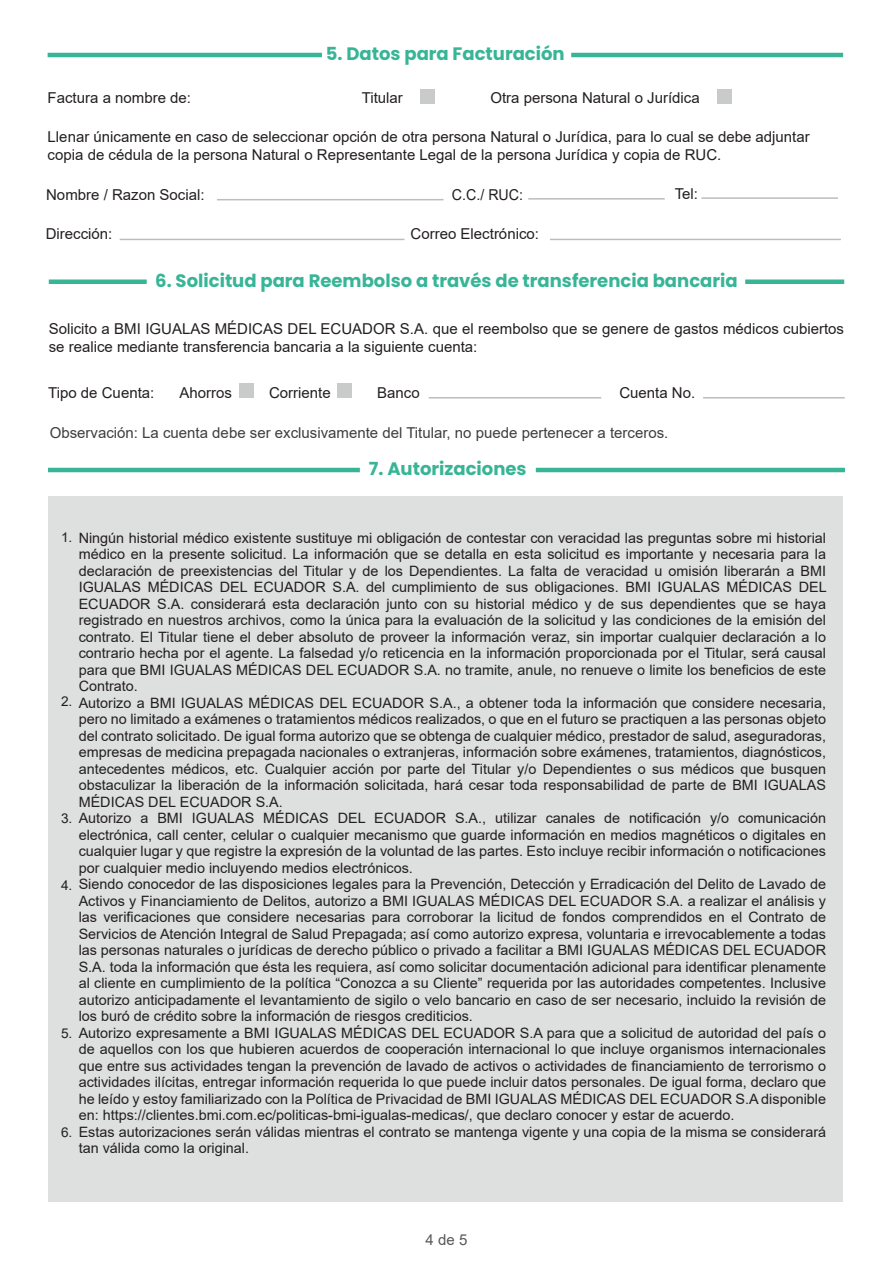
<style>
.page{position:relative;width:893px;height:1263px;background:#fff}
.page>*{position:absolute;margin:0;border:0;box-sizing:border-box;transform-origin:0 0}
.t1{font:700 18px "Poppins";color:#37b596}
.t2{font:15px/18px "Arial";color:#231f20}
.t3{font:15px "Arial";color:#3e3e3f}
.t4{font:15px "Arial";color:#231f20;scale:.95 1}
.t5{font:15px "Arial";color:#57585a}
.t6{font:14.25px/16.5px "Arial";color:#231f20;text-align:justify}
.s1{font-size:13.5px}
</style>
<div class="page">
<hr style="left:48px;top:468px;width:312px;height:4px;background:#37b596">
<hr style="left:536px;top:468px;width:309px;height:4px;background:#37b596">
<div style="left:48px;top:496px;width:795px;height:706px;background:#dedfdf"></div>
<hr style="left:48px;top:53px;width:274px;height:4px;background:#37b596">
<hr style="left:571px;top:53px;width:272px;height:4px;background:#37b596">
<div style="left:49px;top:279px;width:98px;height:5px;background:#37b596"></div>
<div style="left:745px;top:279px;width:99px;height:5px;background:#37b596"></div>
<div style="left:420px;top:90px;width:15px;height:14px;background:#c9cbca"></div>
<div style="left:717px;top:90px;width:14px;height:14px;background:#c9cbca"></div>
<div style="left:239px;top:384px;width:14px;height:14px;background:#c9cbca"></div>
<div style="left:337px;top:384px;width:14px;height:14px;background:#c9cbca"></div>
<hr style="left:429px;top:397px;width:172px;height:1px;background:#bcbdc0">
<hr style="left:703px;top:397px;width:142px;height:1px;background:#bcbdc0">
<hr style="left:217px;top:199px;width:226px;height:1px;background:#bcbdc0">
<hr style="left:120px;top:239px;width:284px;height:1px;background:#bcbdc0">
<hr style="left:550px;top:239px;width:291px;height:1px;background:#bcbdc0">
<hr style="left:701px;top:197px;width:137px;height:2px;background:#bcbdc0">
<hr style="left:528px;top:198px;width:137px;height:2px;background:#bcbdc0">
<p class="t1" style="left:326px;top:43px;width:240px">5. Datos para Facturación</p>
<p class="t2" style="left:48px;top:88px;width:145px">Factura a nombre de:</p>
<p class="t2" style="left:362px;top:88px;width:43px">Titular</p>
<p class="t2" style="left:490px;top:88px;width:211px">Otra persona Natural o Jurídica</p>
<p class="t2" style="left:48px;top:128px;width:764px">Llenar únicamente en caso de seleccionar opción de otra persona Natural o Jurídica, para lo cual se debe adjuntar copia de cédula de la persona Natural o Representante Legal de la persona Jurídica y copia de RUC.</p>
<p class="t2" style="left:46px;top:185px;width:160px">Nombre / Razon Social:</p>
<p class="t4" style="left:452px;top:184px;width:76px">C.C./ RUC:</p>
<p class="t2" style="left:675px;top:185px;width:25px">Tel:</p>
<p class="t2" style="left:46px;top:225px;width:68px">Dirección:</p>
<p class="t2" style="left:411px;top:225px;width:130px">Correo Electrónico:</p>
<p class="t1" style="left:155px;top:270px;width:584px">6. Solicitud para Reembolso a través de transferencia bancaria</p>
<p class="t2" style="left:49px;top:320px;width:797px">Solicito a BMI IGUALAS MÉDICAS DEL ECUADOR S.A. que el reembolso que se genere de gastos médicos cubiertos se realice mediante transferencia bancaria a la siguiente cuenta:</p>
<p class="t2" style="left:48px;top:383px;width:108px">Tipo de Cuenta:</p>
<p class="t2" style="left:180px;top:383px;width:54px">Ahorros</p>
<p class="t2" style="left:269px;top:383px;width:63px">Corriente</p>
<p class="t2" style="left:377px;top:383px;width:44px">Banco</p>
<p class="t2" style="left:619px;top:383px;width:77px">Cuenta No.</p>
<p class="t3" style="left:50px;top:423px;width:620px">Observación: La cuenta debe ser exclusivamente del Titular, no puede pertenecer a terceros.</p>
<p class="t1" style="left:369px;top:458px;width:159px">7. Autorizaciones</p>
<p class="t6" style="left:79px;top:529px;width:749px;text-indent:-18px"><span class="s1">1.</span> Ningún historial médico existente sustituye mi obligación de contestar con veracidad las preguntas sobre mi historial médico en la presente solicitud. La información que se detalla en esta solicitud es importante y necesaria para la declaración de preexistencias del Titular y de los Dependientes. La falta de veracidad u omisión liberarán a BMI IGUALAS MÉDICAS DEL ECUADOR S.A. del cumplimiento de sus obligaciones. BMI IGUALAS MÉDICAS DEL ECUADOR S.A. considerará esta declaración junto con su historial médico y de sus dependientes que se haya registrado en nuestros archivos, como la única para la evaluación de la solicitud y las condiciones de la emisión del contrato. El Titular tiene el deber absoluto de proveer la información veraz, sin importar cualquier declaración a lo contrario hecha por el agente. La falsedad y/o reticencia en la información proporcionada por el Titular, será causal para que BMI IGUALAS MÉDICAS DEL ECUADOR S.A. no tramite, anule, no renueve o limite los beneficios de este Contrato.</p>
<p class="t6" style="left:79px;top:694px;width:749px;text-indent:-18px"><span class="s1">2.</span> Autorizo a BMI IGUALAS MÉDICAS DEL ECUADOR S.A., a obtener toda la información que considere necesaria, pero no limitado a exámenes o tratamientos médicos realizados, o que en el futuro se practiquen a las personas objeto del contrato solicitado. De igual forma autorizo que se obtenga de cualquier médico, prestador de salud, aseguradoras, empresas de medicina prepagada nacionales o extranjeras, información sobre exámenes, tratamientos, diagnósticos, antecedentes médicos, etc. Cualquier acción por parte del Titular y/o Dependientes o sus médicos que busquen obstaculizar la liberación de la información solicitada, hará cesar toda responsabilidad de parte de BMI IGUALAS MÉDICAS DEL ECUADOR S.A.</p>
<p class="t6" style="left:79px;top:810px;width:749px;text-indent:-18px"><span class="s1">3.</span> Autorizo a BMI IGUALAS MÉDICAS DEL ECUADOR S.A., utilizar canales de notificación y/o comunicación electrónica, call center, celular o cualquier mecanismo que guarde información en medios magnéticos o digitales en cualquier lugar y que registre la expresión de la voluntad de las partes. Esto incluye recibir información o notificaciones por cualquier medio incluyendo medios electrónicos.</p>
<p class="t6" style="left:79px;top:876px;width:749px;text-indent:-18px"><span class="s1">4.</span> Siendo conocedor de las disposiciones legales para la Prevención, Detección y Erradicación del Delito de Lavado de Activos y Financiamiento de Delitos, autorizo a BMI IGUALAS MÉDICAS DEL ECUADOR S.A. a realizar el análisis y las verificaciones que considere necesarias para corroborar la licitud de fondos comprendidos en el Contrato de Servicios de Atención Integral de Salud Prepagada; así como autorizo expresa, voluntaria e irrevocablemente a todas las personas naturales o jurídicas de derecho público o privado a facilitar a BMI IGUALAS MÉDICAS DEL ECUADOR S.A. toda la información que ésta les requiera, así como solicitar documentación adicional para identificar plenamente al cliente en cumplimiento de la política “Conozca a su Cliente” requerida por las autoridades competentes. Inclusive autorizo anticipadamente el levantamiento de sigilo o velo bancario en caso de ser necesario, incluido la revisión de los buró de crédito sobre la información de riesgos crediticios.</p>
<p class="t6" style="left:79px;top:1024px;width:749px;text-indent:-18px"><span class="s1">5.</span> Autorizo expresamente a BMI IGUALAS MÉDICAS DEL ECUADOR S.A para que a solicitud de autoridad del país o de aquellos con los que hubieren acuerdos de cooperación internacional lo que incluye organismos internacionales que entre sus actividades tengan la prevención de lavado de activos o actividades de financiamiento de terrorismo o actividades ilícitas, entregar información requerida lo que puede incluir datos personales. De igual forma, declaro que he leído y estoy familiarizado con la Política de Privacidad de BMI IGUALAS MÉDICAS DEL ECUADOR S.A disponible en: https://clientes.bmi.com.ec/politicas-bmi-igualas-medicas/, que declaro conocer y estar de acuerdo.</p>
<p class="t6" style="left:79px;top:1123px;width:749px;text-indent:-18px"><span class="s1">6.</span> Estas autorizaciones serán válidas mientras el contrato se mantenga vigente y una copia de la misma se considerará tan válida como la original.</p>
<p class="t5" style="left:426px;top:1229px;width:43px">4 de 5</p>
</div>
